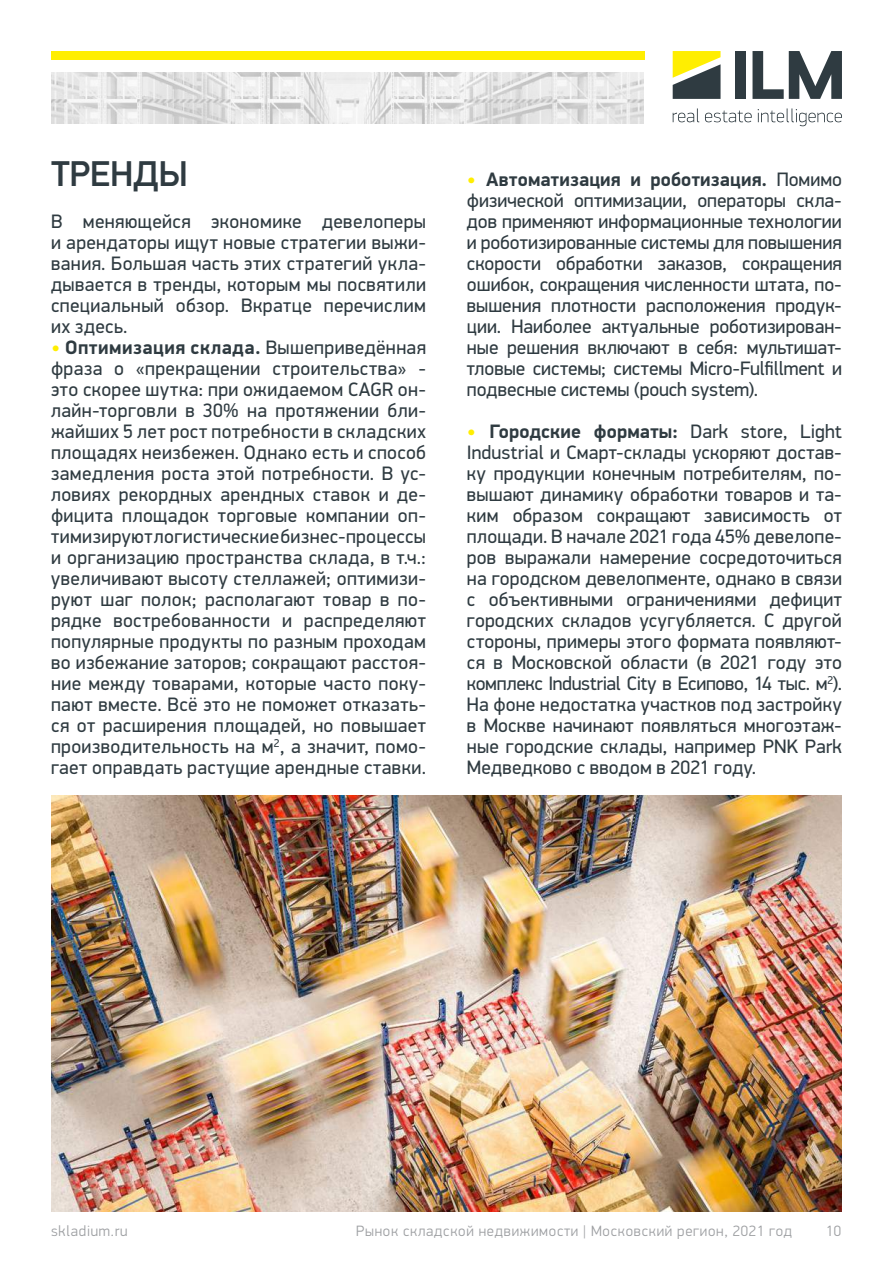
<style>
.page{position:relative;width:893px;height:1263px;background:#fff}
.page>*{position:absolute;margin:0;border:0;box-sizing:border-box;transform-origin:0 0}
.t1{font:500 36px "PF Din Display Pro";color:#2f3b41}
.t2{font:19.5px/21px "PF Din Display Pro";letter-spacing:.015em;color:#2f3b41;text-align:justify}
.t3{font:300 15px "PF Din Display Pro";letter-spacing:.05em;color:#9d9fa2}
.s1{font-weight:700;color:#ffee01}
.s2{font-weight:700}
</style>
<div class="page">
<img style="left:51px;top:72px;width:593px;height:51px">
<div style="left:51px;top:51px;width:593px;height:8px;background:#ffee01"></div>
<svg style="left:673px;top:51px;width:47px;height:48px;background:#959647"></svg>
<div style="left:735px;top:51px;width:10px;height:48px;background:#2f3b41"></div>
<svg style="left:752px;top:51px;width:90px;height:48px"></svg>
<svg style="left:673px;top:108px;width:26px;height:14px"></svg>
<svg style="left:705px;top:111px;width:47px;height:11px"></svg>
<svg style="left:758px;top:108px;width:84px;height:18px"></svg>
<img style="left:51px;top:795px;width:791px;height:417px">
<h1 class="t1" style="left:51px;top:152px;width:138px">ТРЕНДЫ</h1>
<p class="t2" style="left:51px;top:211px;width:377px">В меняющейся экономике девелоперы и арендаторы ищут новые стратегии выжи&shy;вания. Большая часть этих стратегий укла&shy;дывается в тренды, которым мы посвятили специальный обзор. Вкратце перечислим их здесь.</p>
<p class="t2" style="left:51px;top:337px;width:377px"><span class="s1">•</span> <span class="s2">Оптимизация склада.</span> Вышеприведённая фраза о «прекращении строительства» - это скорее шутка: при ожидаемом CAGR он&shy;лайн-торговли в 30% на протяжении бли&shy;жайших 5 лет рост потребности в складских площадях неизбежен. Однако есть и способ замедления роста этой потребности. В ус&shy;ловиях рекордных арендных ставок и де&shy;фицита площадок торговые компании оп&shy;тимизируют логистические бизнес-процессы и организацию пространства склада, в т.ч.: увеличивают высоту стеллажей; оптимизи&shy;руют шаг полок; располагают товар в по&shy;рядке востребованности и распределяют популярные продукты по разным проходам во избежание заторов; сокращают расстоя&shy;ние между товарами, которые часто поку&shy;пают вместе. Всё это не поможет отказать&shy;ся от расширения площадей, но повышает производительность на м<sup>2</sup>, а значит, помо&shy;гает оправдать растущие арендные ставки.</p>
<p class="t2" style="left:467px;top:169px;width:377px"><span class="s1">•</span> <span class="s2">Автоматизация и роботизация.</span> Помимо физической оптимизации, операторы скла&shy;дов применяют информационные технологии и роботизированные системы для повышения скорости обработки заказов, сокращения ошибок, сокращения численности штата, по&shy;вышения плотности расположения продук&shy;ции. Наиболее актуальные роботизирован&shy;ные решения включают в себя: мультишат&shy;тловые системы; системы Micro-Fulfillment и подвесные системы (pouch system).</p>
<p class="t2" style="left:467px;top:421px;width:377px"><span class="s1">•</span> <span class="s2">Городские форматы:</span> Dark store, Light Industrial и Смарт-склады ускоряют достав&shy;ку продукции конечным потребителям, по&shy;вышают динамику обработки товаров и та&shy;ким образом сокращают зависимость от площади. В начале 2021 года 45% девелопе&shy;ров выражали намерение сосредоточиться на городском девелопменте, однако в связи с объективными ограничениями дефицит городских складов усугубляется. С другой стороны, примеры этого формата появляют&shy;ся в Московской области (в 2021 году это комплекс Industrial City в Есипово, 14 тыс. м<sup>2</sup>).<br>На фоне недостатка участков под застройку в Москве начинают появляться многоэтаж&shy;ные городские склады, например PNK Park Медведково с вводом в 2021 году.</p>
<p class="t3" style="left:51px;top:1222px;width:78px">skladium.ru</p>
<p class="t3" style="left:356px;top:1222px;width:437px">Рынок складской недвижимости | Московский регион, 2021 год</p>
<p class="t3" style="left:826px;top:1222px;width:17px">10</p>
</div>
